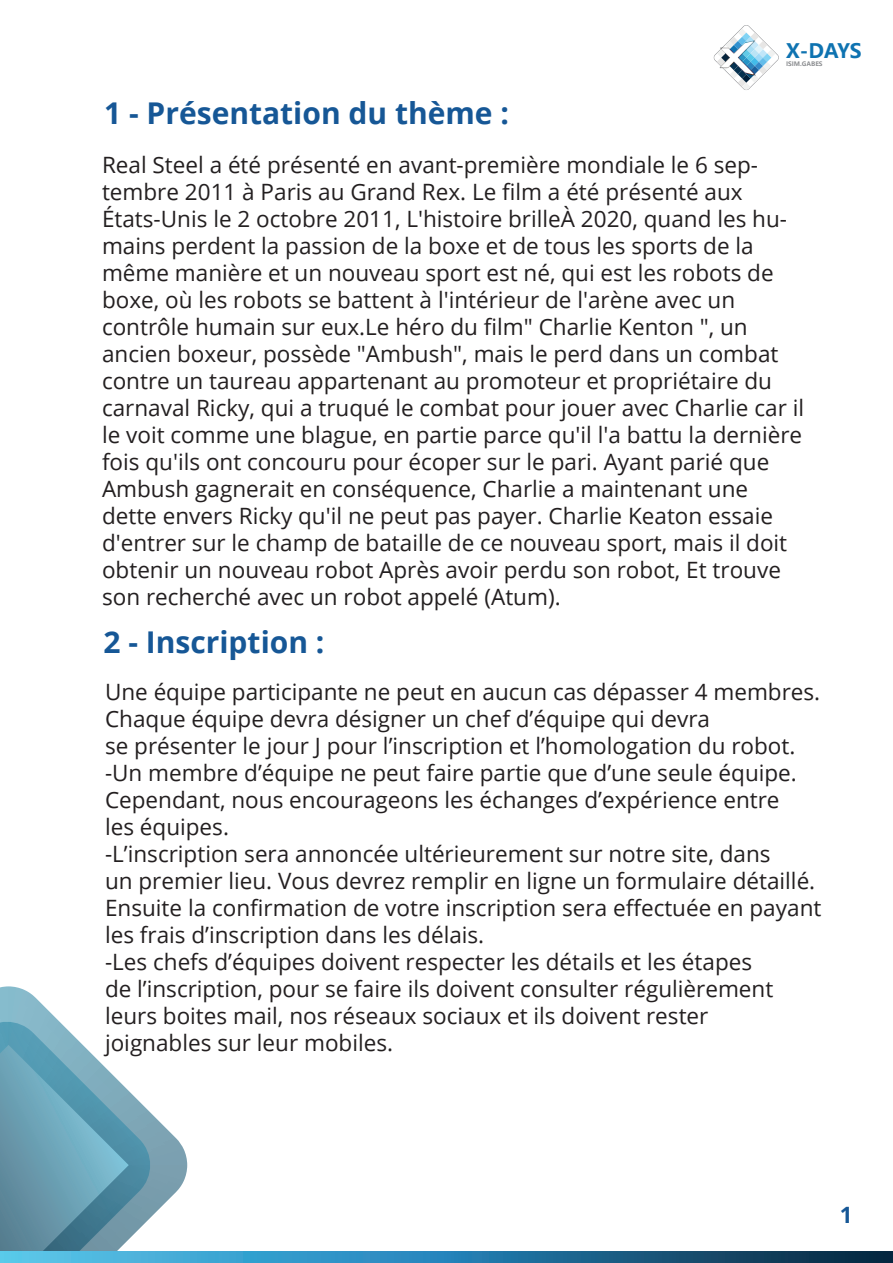
<style>
.page{position:relative;width:893px;height:1263px;background:#fff}
.page>*{position:absolute;margin:0;border:0;box-sizing:border-box;transform-origin:0 0}
.t1{font:700 30px "Open Sans";color:#165796}
.t2{font:22.5px/27px "Open Sans";color:#231f20}
.t3{font:700 22.5px "Open Sans";color:#165796}
.t4{font:700 19.8px "Microsoft Ya Hei UI";color:#0e73b1}
.t5{font:700 6.15px "Microsoft Ya Hei UI";color:#8b8d90}
</style>
<div class="page">
<svg style="left:0;top:986px;width:187px;height:266px"></svg>
<svg style="left:0;top:1252px;width:893px;height:11px;background:#2a7ba4"></svg>
<svg style="left:713px;top:25px;width:66px;height:65px"></svg>
<p class="t4" style="left:786px;top:37px;width:77px">X-DAYS</p>
<h1 class="t1" style="left:104px;top:92px;width:406px">1 - Présentation du thème :</h1>
<p class="t5" style="left:786px;top:59px;width:38px">ISIM.GABES</p>
<p class="t2" style="left:102px;top:151px;width:704px">Real Steel a été présenté en avant-première mondiale le 6 sep&shy;tembre 2011 à Paris au Grand Rex. Le film a été présenté aux États-Unis le 2 octobre 2011, L'histoire brilleÀ 2020, quand les hu&shy;mains perdent la passion de la boxe et de tous les sports de la même manière et un nouveau sport est né, qui est les robots de boxe, où les robots se battent à l'intérieur de l'arène avec un contrôle humain sur eux.Le héro du film" Charlie Kenton ", un ancien boxeur, possède "Ambush", mais le perd dans un combat contre un taureau appartenant au promoteur et propriétaire du carnaval Ricky, qui a truqué le combat pour jouer avec Charlie car il le voit comme une blague, en partie parce qu'il l'a battu la dernière fois qu'ils ont concouru pour écoper sur le pari. Ayant parié que Ambush gagnerait en conséquence, Charlie a maintenant une dette envers Ricky qu'il ne peut pas payer. Charlie Keaton essaie d'entrer sur le champ de bataille de ce nouveau sport, mais il doit obtenir un nouveau robot Après avoir perdu son robot, Et trouve son recherché avec un robot appelé (Atum).</p>
<h1 class="t1" style="left:104px;top:621px;width:222px">2 - Inscription :</h1>
<p class="t2" style="left:105px;top:678px;width:718px">Une équipe participante ne peut en aucun cas dépasser 4 membres.<br>Chaque équipe devra désigner un chef d’équipe qui devra<br>se présenter le jour J pour l’inscription et l’homologation du robot. -Un membre d’équipe ne peut faire partie que d’une seule équipe.<br>Cependant, nous encourageons les échanges d’expérience entre<br>les équipes.<br>-L’inscription sera annoncée ultérieurement sur notre site, dans<br>un premier lieu. Vous devrez remplir en ligne un formulaire détaillé.<br>Ensuite la confirmation de votre inscription sera effectuée en payant les frais d’inscription dans les délais.<br>-Les chefs d’équipes doivent respecter les détails et les étapes<br>de l’inscription, pour se faire ils doivent consulter régulièrement leurs boites mail, nos réseaux sociaux et ils doivent rester<br>joignables sur leur mobiles.</p>
<p class="t3" style="left:840px;top:1198px;width:14px">1</p>
</div>
